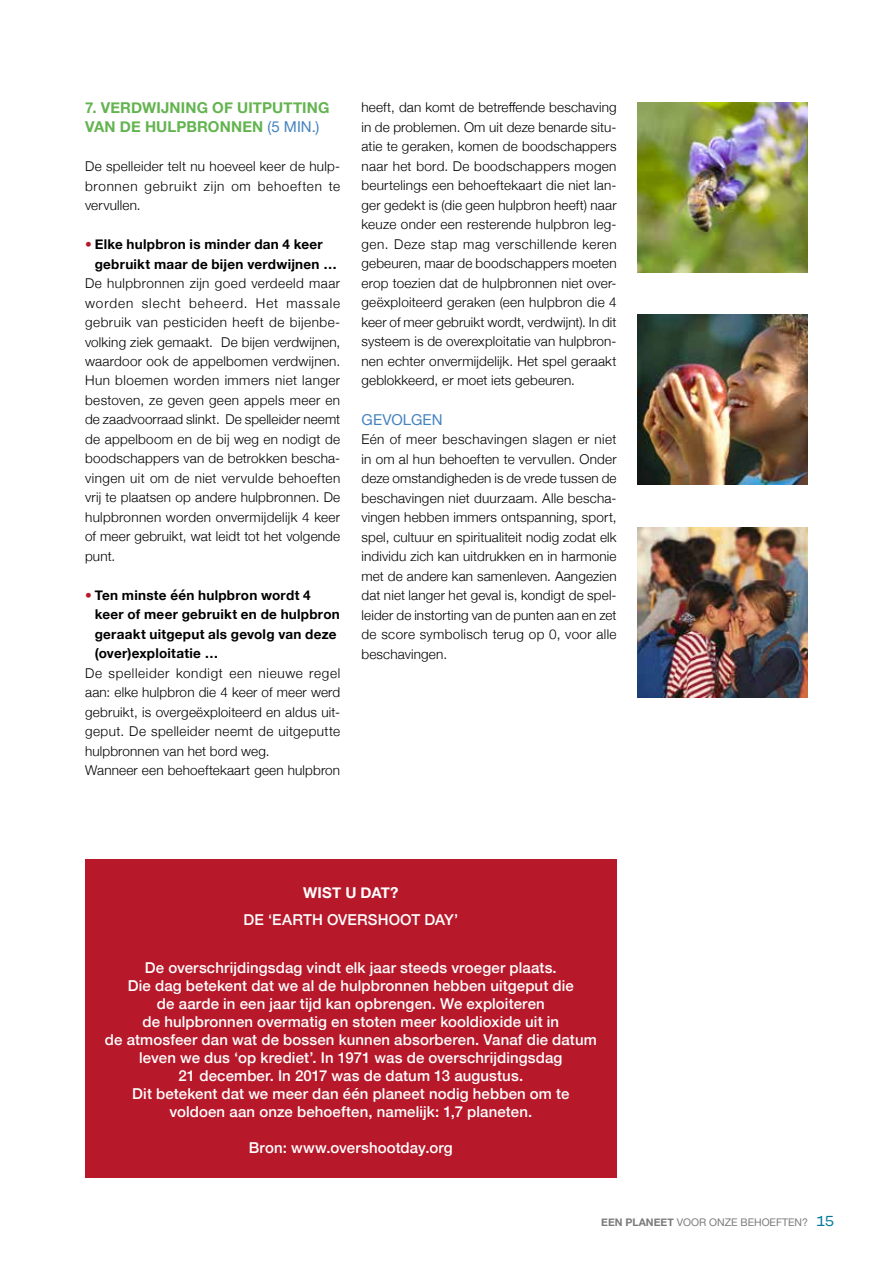
<style>
.page{position:relative;width:893px;height:1263px;background:#fff}
.page>*{position:absolute;margin:0;border:0;box-sizing:border-box;transform-origin:0 0}
.t1{font:500 15px/18px "Helvetica Neue";letter-spacing:.01em;color:#fff;text-align:center}
.t2{font:700 15px/19.5px "Helvetica Neue";letter-spacing:.01em;color:#63b450}
.t3{font:700 15px "Helvetica Neue";letter-spacing:.01em;color:#fff}
.t4{font:15px "Helvetica Neue";letter-spacing:.005em;color:#4482be}
.t5{font:300 13.5px/19.5px "Helvetica Neue";letter-spacing:.015em;color:#000;text-align:justify}
.t6{font:700 13.5px/19.5px "Helvetica Neue";letter-spacing:.02em;color:#000}
.t7{font:10.5px "Helvetica Neue";color:#7c7b7b}
.s1{font-weight:400;color:#4482be}
.s2{font-weight:300;color:#b7182a}
.s3{font-weight:700}
.s4{font-family:"Mija";font-size:15px;color:#007a9d}
</style>
<div class="page">
<div style="left:85px;top:859px;width:532px;height:319px;background:#b7182a"></div>
<img style="left:638px;top:527px;width:170px;height:170px">
<img style="left:638px;top:315px;width:170px;height:170px">
<img style="left:638px;top:102px;width:170px;height:170px">
<p class="t2" style="left:85px;top:98px;width:246px">7. VERDWIJNING OF UITPUTTING<br>VAN DE HULPBRONNEN <span class="s1">(5 MIN.)</span></p>
<p class="t5" style="left:85px;top:155px;width:257px">De spelleider telt nu hoeveel keer de hulp&shy;bronnen gebruikt zijn om behoeften te vervullen.</p>
<p class="t6" style="left:95px;top:235px;width:244px;text-indent:-10px"><span class="s2">•</span> Elke hulpbron is minder dan 4 keer gebruikt maar de bijen verdwijnen …</p>
<p class="t5" style="left:85px;top:272px;width:257px">De hulpbronnen zijn goed verdeeld maar worden slecht beheerd. Het massale gebruik van pesticiden heeft de bijenbe&shy;volking ziek gemaakt. De bijen verdwijnen, waardoor ook de appelbomen verdwijnen.<br>Hun bloemen worden immers niet langer bestoven, ze geven geen appels meer en de zaadvoorraad slinkt. De spelleider neemt de appelboom en de bij weg en nodigt de boodschappers van de betrokken bescha&shy;vingen uit om de niet vervulde behoeften vrij te plaatsen op andere hulpbronnen. De hulpbronnen worden onvermijdelijk 4 keer of meer gebruikt, wat leidt tot het volgende punt.</p>
<p class="t6" style="left:95px;top:586px;width:247px;text-indent:-10px"><span class="s2">•</span> Ten minste één hulpbron wordt 4 keer of meer gebruikt en de hulpbron geraakt uitgeput als gevolg van deze (over)exploitatie …</p>
<p class="t5" style="left:85px;top:662px;width:257px;text-align:left">De spelleider kondigt een nieuwe regel aan: elke hulpbron die 4 keer of meer werd gebruikt, is overgeëxploiteerd en aldus uit&shy;geput. De spelleider neemt de uitgeputte hulpbronnen van het bord weg.<br>Wanneer een behoeftekaart geen hulpbron</p>
<p class="t5" style="left:361px;top:97px;width:257px">heeft, dan komt de betreffende beschaving in de problemen. Om uit deze benarde situ&shy;atie te geraken, komen de boodschappers naar het bord. De boodschappers mogen beurtelings een behoeftekaart die niet lan&shy;ger gedekt is (die geen hulpbron heeft) naar keuze onder een resterende hulpbron leg&shy;gen. Deze stap mag verschillende keren gebeuren, maar de boodschappers moeten erop toezien dat de hulpbronnen niet over&shy;geëxploiteerd geraken (een hulpbron die 4 keer of meer gebruikt wordt, verdwijnt). In dit systeem is de overexploitatie van hulpbron&shy;nen echter onvermijdelijk. Het spel geraakt geblokkeerd, er moet iets gebeuren.</p>
<p class="t4" style="left:361px;top:408px;width:83px">GEVOLGEN</p>
<p class="t5" style="left:361px;top:428px;width:257px">Eén of meer beschavingen slagen er niet in om al hun behoeften te vervullen. Onder deze omstandigheden is de vrede tussen de beschavingen niet duurzaam. Alle bescha&shy;vingen hebben immers ontspanning, sport, spel, cultuur en spiritualiteit nodig zodat elk individu zich kan uitdrukken en in harmonie met de andere kan samenleven. Aangezien dat niet langer het geval is, kondigt de spel&shy;leider de instorting van de punten aan en zet de score symbolisch terug op 0, voor alle beschavingen.</p>
<p class="t3" style="left:303px;top:881px;width:97px">WIST U DAT?</p>
<p class="t1" style="left:243px;top:909px;width:216px">DE ‘EARTH OVERSHOOT DAY’</p>
<p class="t1" style="left:105px;top:957px;width:493px">De overschrijdingsdag vindt elk jaar steeds vroeger plaats.<br>Die dag betekent dat we al de hulpbronnen hebben uitgeput die<br>de aarde in een jaar tijd kan opbrengen. We exploiteren<br>de hulpbronnen overmatig en stoten meer kooldioxide uit in<br>de atmosfeer dan wat de bossen kunnen absorberen. Vanaf die datum leven we dus ‘op krediet’. In 1971 was de overschrijdingsdag<br>21 december. In 2017 was de datum 13 augustus.<br>Dit betekent dat we meer dan één planeet nodig hebben om te voldoen aan onze behoeften, namelijk: 1,7 planeten.</p>
<p class="t1" style="left:249px;top:1137px;width:206px">Bron: www.overshootday.org</p>
<p class="t7" style="left:601px;top:1214px;width:234px"><span class="s3">EEN PLANEET</span> VOOR ONZE BEHOEFTEN? <span class="s4">15</span></p>
</div>
